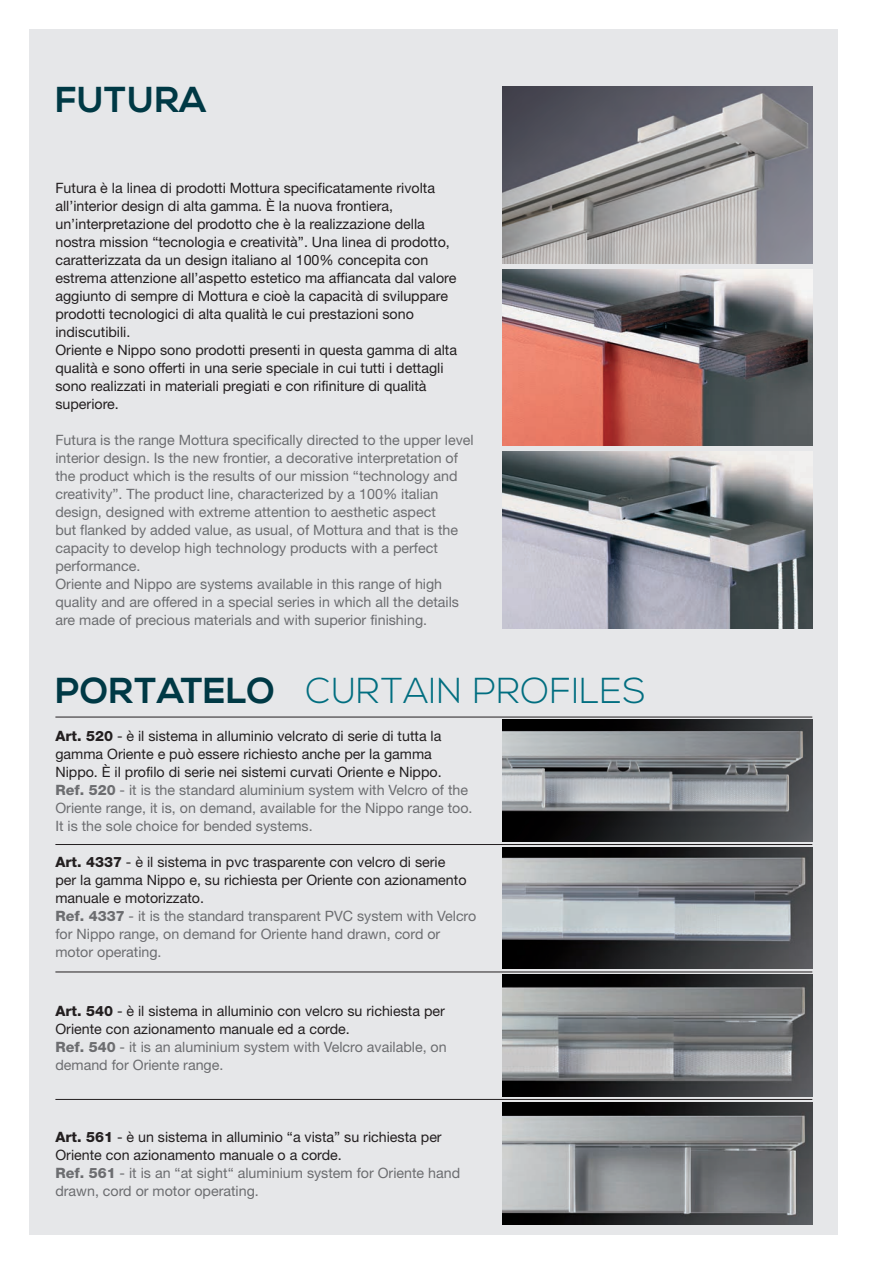
<style>
.page{position:relative;width:869px;height:1264px;background:#fff}
.page>*{position:absolute;margin:0;border:0;box-sizing:border-box;transform-origin:0 0}
.t1{font:300 36px "Nexa";letter-spacing:.01em;color:#016e80}
.t2{font:700 36px "Nexa";letter-spacing:.01em;color:#003945}
.t3{font:14.25px/18px "Helvetica Neue";color:#231f20}
.t4{font:14.25px/18px "Helvetica Neue";color:#6c6d70}
.s1{font-weight:700;color:#003945}
.s2{font-weight:800}
.s3{font-weight:800;color:#6c6d70}
.s4{color:#6c6d70}
</style>
<div class="page">
<div style="left:30px;top:30px;width:807px;height:1204px;background:#e6e7e9"></div>
<img style="left:502px;top:87px;width:310px;height:176px">
<img style="left:502px;top:269px;width:310px;height:177px">
<img style="left:502px;top:451px;width:310px;height:177px">
<img style="left:502px;top:719px;width:310px;height:122px">
<img style="left:502px;top:847px;width:310px;height:121px">
<img style="left:502px;top:974px;width:310px;height:122px">
<img style="left:502px;top:1102px;width:310px;height:121px">
<hr style="left:55px;top:844px;width:756px;height:1px;background:#231f20">
<hr style="left:55px;top:971px;width:756px;height:1px;background:#231f20">
<hr style="left:55px;top:1098px;width:756px;height:1px;background:#231f20">
<hr style="left:55px;top:716px;width:756px;height:1px;background:#231f20">
<h1 class="t2" style="left:55px;top:79px;width:152px">FUTURA</h1>
<p class="t3" style="left:55px;top:179px;width:403px">Futura è la linea di prodotti Mottura specificatamente rivolta all’interior design di alta gamma. È la nuova frontiera, un’interpretazione del prodotto che è la realizzazione della nostra mission “tecnologia e creatività”. Una linea di prodotto, caratterizzata da un design italiano al 100% concepita con estrema attenzione all’aspetto estetico ma affiancata dal valore aggiunto di sempre di Mottura e cioè la capacità di sviluppare prodotti tecnologici di alta qualità le cui prestazioni sono indiscutibili.<br>Oriente e Nippo sono prodotti presenti in questa gamma di alta qualità e sono offerti in una serie speciale in cui tutti i dettagli sono realizzati in materiali pregiati e con rifiniture di qualità superiore.</p>
<p class="t4" style="left:55px;top:431px;width:419px">Futura is the range Mottura specifically directed to the upper level interior design. Is the new frontier, a decorative interpretation of the product which is the results of our mission “technology and creativity”. The product line, characterized by a 100% italian design, designed with extreme attention to aesthetic aspect<br>but flanked by added value, as usual, of Mottura and that is the capacity to develop high technology products with a perfect performance.<br>Oriente and Nippo are systems available in this range of high quality and are offered in a special series in which all the details are made of precious materials and with superior finishing.</p>
<h1 class="t1" style="left:55px;top:670px;width:591px"><span class="s1">PORTATELO</span> CURTAIN PROFILES</h1>
<p class="t3" style="left:55px;top:727px;width:418px"><span class="s2">Art. 520</span> - è il sistema in alluminio velcrato di serie di tutta la gamma Oriente e può essere richiesto anche per la gamma Nippo. È il profilo di serie nei sistemi curvati Oriente e Nippo.<br><span class="s3">Ref. 520</span> <span class="s4">- it is the standard aluminium system with Velcro of the Oriente range, it is, on demand, available for the Nippo range too.<br>It is the sole choice for bended systems.</span></p>
<p class="t3" style="left:55px;top:853px;width:422px"><span class="s2">Art. 4337</span> - è il sistema in pvc trasparente con velcro di serie<br>per la gamma Nippo e, su richiesta per Oriente con azionamento manuale e motorizzato.<br><span class="s3">Ref. 4337</span> <span class="s4">- it is the standard transparent PVC system with Velcro for Nippo range, on demand for Oriente hand drawn, cord or motor operating.</span></p>
<p class="t3" style="left:55px;top:1001px;width:392px"><span class="s2">Art. 540</span> - è il sistema in alluminio con velcro su richiesta per Oriente con azionamento manuale ed a corde.<br><span class="s3">Ref. 540</span> <span class="s4">- it is an aluminium system with Velcro available, on demand for Oriente range.</span></p>
<p class="t3" style="left:55px;top:1127px;width:406px"><span class="s2">Art. 561</span> - è un sistema in alluminio “a vista” su richiesta per Oriente con azionamento manuale o a corde.<br><span class="s3">Ref. 561</span> <span class="s4">- it is an “at sight“ aluminium system for Oriente hand drawn, cord or motor operating.</span></p>
</div>
